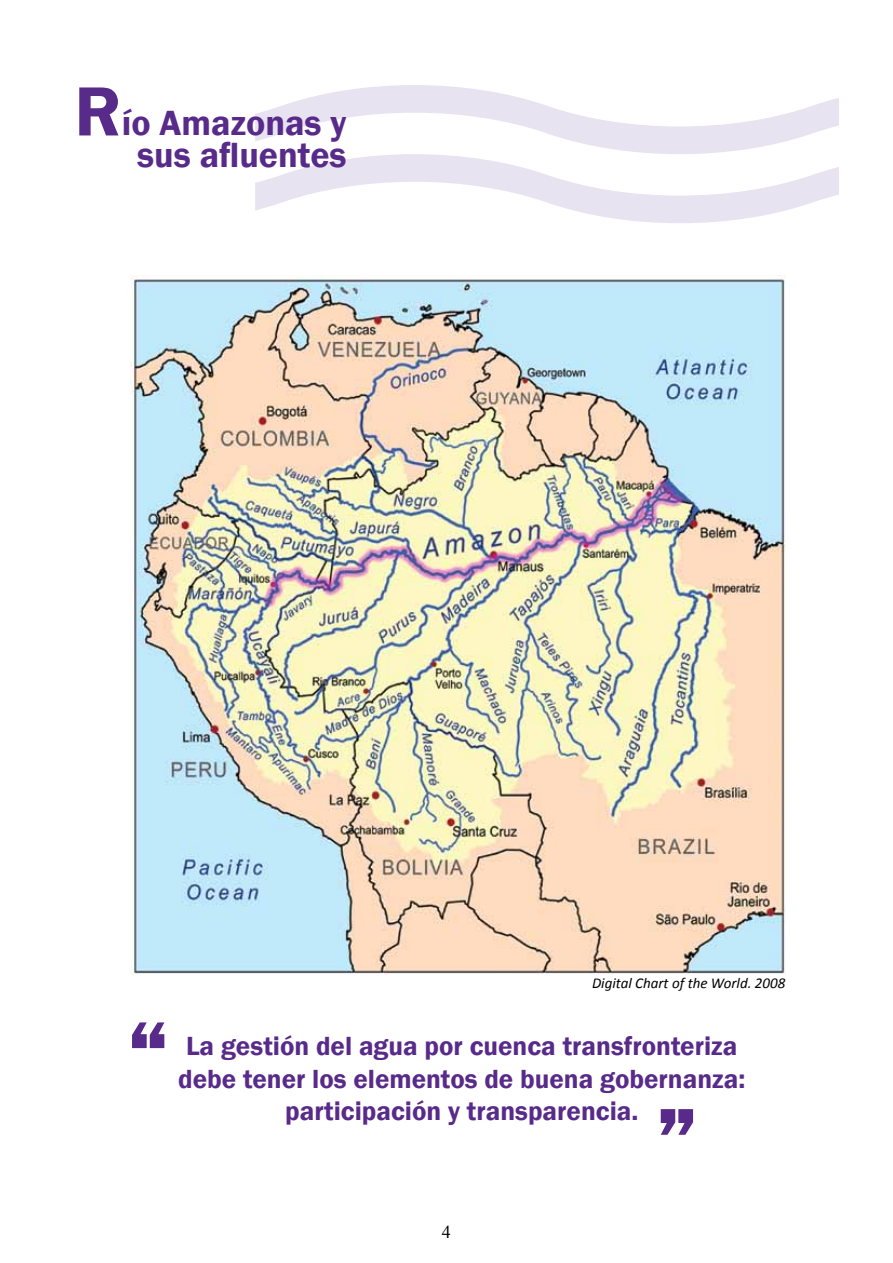
<style>
.page{position:relative;width:893px;height:1263px;background:#fff}
.page>*{position:absolute;margin:0;border:0;box-sizing:border-box;transform-origin:0 0}
.t1{font:800 90px "Franklin Gothic";color:#582a8a}
.t2{font:600 36px/31.5px "Franklin Gothic";color:#582a8a;text-align:right}
.t3{font:600 27px/32.4px "Franklin Gothic";color:#582a8a;text-align:center}
.t4{font:18px "Times New Roman";color:#000}
.t5{font:italic 15px "Calibri";color:#000}
.s1{font-size:72px}
</style>
<div class="page">
<svg style="left:255px;top:85px;width:584px;height:62px"></svg>
<svg style="left:255px;top:147px;width:584px;height:76px"></svg>
<img style="left:130px;top:275px;width:655px;height:700px">
<h2 class="t2" style="left:74px;top:108px;width:274px"><span class="s1">R</span>ío Amazonas y sus afluentes</h2>
<p class="t5" style="left:592px;top:974px;width:195px">Digital Chart of the World. 2008</p>
<h1 class="t1" style="left:128px;top:994px;width:43px">“</h1>
<p class="t3" style="left:178px;top:1030px;width:569px">La gestión del agua por cuenca transfronteriza debe tener los elementos de buena gobernanza: participación y transparencia.</p>
<h1 class="t1" style="left:656px;top:1080px;width:43px">”</h1>
<p class="t4" style="left:442px;top:1220px;width:10px">4</p>
</div>
